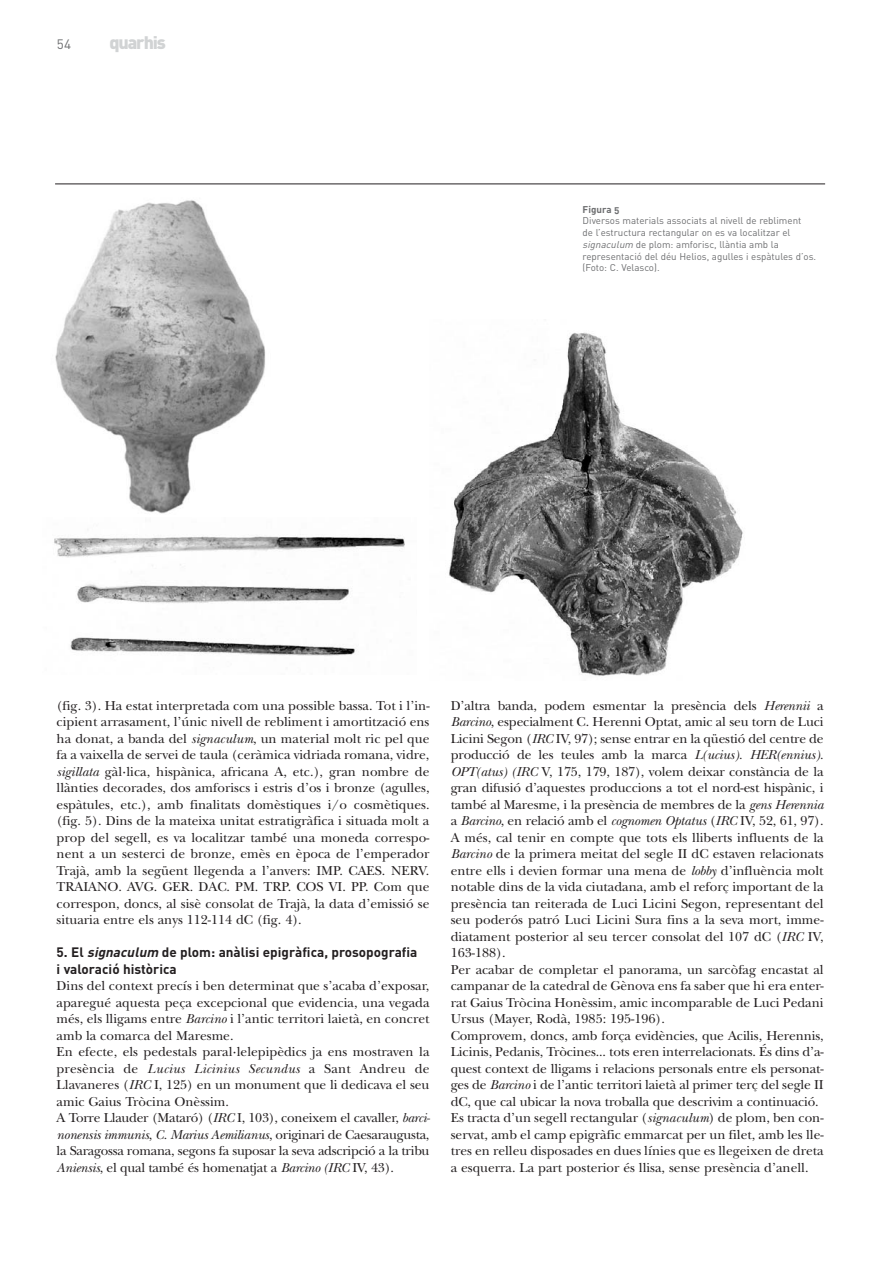
<style>
.page{position:relative;width:893px;height:1263px;background:#fff}
.page>*{position:absolute;margin:0;border:0;box-sizing:border-box;transform-origin:0 0}
.t1{font:900 18px "DIN";letter-spacing:-.06em;color:#d1d3d4}
.t2{font:13.5px/16.5px "New Baskerville";color:#231f20}
.t3{font:700 13.5px/16.5px "DIN";color:#231f20}
.t4{font:13.5px "DIN";color:#6d6e70}
.t5{font:9.75px/11.7px "DIN";color:#6d6e70}
.t6{font:9.75px "DIN Bold Alternate";color:#6d6e70}
.s1{font-style:italic}
</style>
<div class="page">
<img style="left:449px;top:332px;width:294px;height:344px">
<img style="left:55px;top:183px;width:242px;height:331px">
<img style="left:54px;top:536px;width:351px;height:120px">
<hr style="left:55px;top:184px;width:770px;height:1px;background:#231f20">
<p class="t4" style="left:57px;top:39px;width:16px">54</p>
<h1 class="t1" style="left:109px;top:36px;width:58px">quarhis</h1>
<p class="t6" style="left:582px;top:206px;width:38px">Figura 5</p>
<p class="t5" style="left:582px;top:216px;width:235px">Diversos materials associats al nivell de rebliment<br>de l’estructura rectangular on es va localitzar el <span class="s1">signaculum</span>de plom: amforisc, llàntia amb la representació del déu Helios, agulles i espàtules d’os. (Foto: C. Velasco).</p>
<p class="t2" style="left:57px;top:699px;width:374px;text-align:justify">(fig. 3). Ha estat interpretada com una possible bassa. Tot i l’in&shy;cipient arrasament, l’únic nivell de rebliment i amortització ens ha donat, a banda del <span class="s1">signaculum</span>, un material molt ric pel que fa a vaixella de servei de taula (ceràmica vidriada romana, vidre, <span class="s1">sigillata</span> gàl·lica, hispànica, africana A, etc.), gran nombre de llànties decorades, dos amforiscs i estris d’os i bronze (agulles, espàtules, etc.), amb finalitats domèstiques i/o cosmètiques. (fig. 5). Dins de la mateixa unitat estratigràfica i situada molt a prop del segell, es va localitzar també una moneda correspo&shy;nent a un sesterci de bronze, emès en època de l’emperador Trajà, amb la següent llegenda a l’anvers: IMP. CAES. NERV.<br>TRAIANO. AVG. GER. DAC. PM. TRP. COS VI. PP. Com que correspon, doncs, al sisè consolat de Trajà, la data d’emissió se situaria entre els anys 112-114 dC (fig. 4).</p>
<p class="t3" style="left:57px;top:945px;width:362px">5. El <span class="s1">signaculum</span> de plom: anàlisi epigràfica, prosopografia i valoració històrica</p>
<p class="t2" style="left:57px;top:979px;width:375px">Dins del context precís i ben determinat que s’acaba d’exposar, aparegué aquesta peça excepcional que evidencia, una vegada més, els lligams entre <span class="s1">Barcino</span> i l’antic territori laietà, en concret amb la comarca del Maresme.<br>En efecte, els pedestals paral·lelepipèdics ja ens mostraven la presència de <span class="s1">Lucius Licinius Secundus</span> a Sant Andreu de Llavaneres (<span class="s1">IRC</span> I, 125) en un monument que li dedicava el seu amic Gaius Tròcina Onèssim.<br>A Torre Llauder (Mataró) (<span class="s1">IRC</span> I, 103), coneixem el cavaller, <span class="s1">barci&shy;nonensis immunis</span>, <span class="s1">C. Marius Aemilianus</span>, originari de Caesaraugusta, la Saragossa romana, segons fa suposar la seva adscripció a la tribu <span class="s1">Aniensis</span>, el qual també és homenatjat a <span class="s1">Barcino (IRC</span> IV, 43).</p>
<p class="t2" style="left:451px;top:699px;width:374px">D’altra banda, podem esmentar la presència dels <span class="s1">Herennii</span> a <span class="s1">Barcino</span>, especialment C. Herenni Optat, amic al seu torn de Luci Licini Segon (<span class="s1">IRC</span> IV, 97); sense entrar en la qüestió del centre de producció de les teules amb la marca <span class="s1">L(ucius). HER(ennius).<br>OPT(atus) (IRC</span> V, 175, 179, 187), volem deixar constància de la gran difusió d’aquestes produccions a tot el nord-est hispànic, i també al Maresme, i la presència de membres de la <span class="s1">gens Herennia </span>a <span class="s1">Barcino</span>, en relació amb el <span class="s1">cognomen Optatus</span> (<span class="s1">IRC</span> IV, 52, 61, 97).<br>A més, cal tenir en compte que tots els lliberts influents de la <span class="s1">Barcino</span> de la primera meitat del segle II dC estaven relacionats entre ells i devien formar una mena de <span class="s1">lobby</span> d’influència molt notable dins de la vida ciutadana, amb el reforç important de la presència tan reiterada de Luci Licini Segon, representant del seu poderós patró Luci Licini Sura fins a la seva mort, imme&shy;diatament posterior al seu tercer consolat del 107 dC (<span class="s1">IRC</span> IV, 163-188).<br>Per acabar de completar el panorama, un sarcòfag encastat al campanar de la catedral de Gènova ens fa saber que hi era enter&shy;rat Gaius Tròcina Honèssim, amic incomparable de Luci Pedani Ursus (Mayer, Rodà, 1985: 195-196).<br>Comprovem, doncs, amb força evidències, que Acilis, Herennis, Licinis, Pedanis, Tròcines... tots eren interrelacionats. És dins d’a&shy;quest context de lligams i relacions personals entre els personat&shy;ges de <span class="s1">Barcino</span> i de l’antic territori laietà al primer terç del segle II dC, que cal ubicar la nova troballa que descrivim a continuació.<br>Es tracta d’un segell rectangular (<span class="s1">signaculum</span>) de plom, ben con&shy;servat, amb el camp epigràfic emmarcat per un filet, amb les lle&shy;tres en relleu disposades en dues línies que es llegeixen de dreta a esquerra. La part posterior és llisa, sense presència d’anell.</p>
</div>
